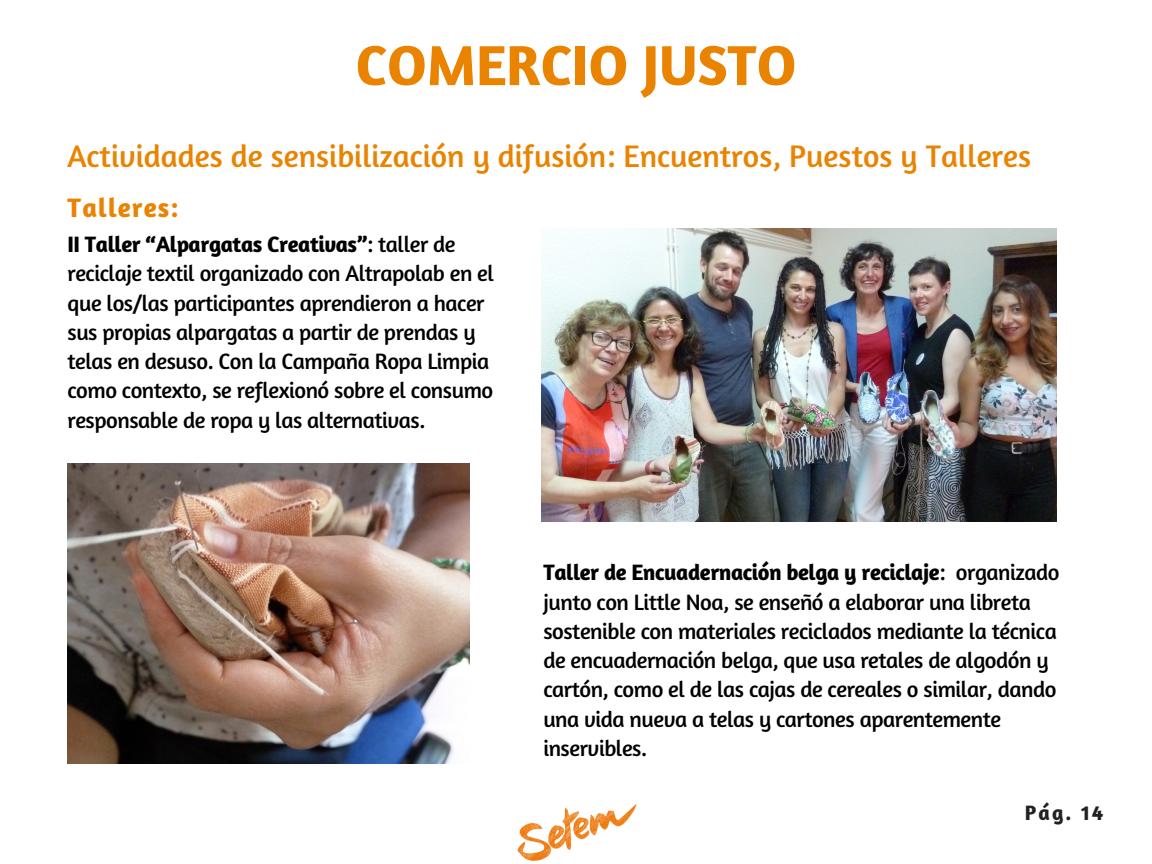
<style>
.page{position:relative;width:1152px;height:864px;background:#fff}
.page>*{position:absolute;margin:0;border:0;box-sizing:border-box;transform-origin:0 0}
.t1{font:700 57.3px "Amaranth";color:#e98300}
.t2{font:31.65px "Amaranth";color:#e98300}
.t3{font:700 27.15px "Amaranth";letter-spacing:.04em;color:#e98300}
.t4{font:22.65px/29.2px "Amaranth";letter-spacing:-.02em;color:#000}
.t5{font:700 21.15px "Amaranth";color:#222}
.s1{font-weight:700}
</style>
<div class="page">
<img style="left:517px;top:804px;width:120px;height:57px">
<img style="left:68px;top:464px;width:401px;height:300px">
<img style="left:541px;top:228px;width:515px;height:294px">
<h1 class="t1" style="left:356px;top:29px;width:442px">COMERCIO JUSTO</h1>
<h2 class="t2" style="left:68px;top:136px;width:965px">Actividades de sensibilización y difusión: Encuentros, Puestos y Talleres</h2>
<p class="t3" style="left:68px;top:191px;width:113px">Talleres:</p>
<p class="t4" style="left:68px;top:229px;width:428px"><span class="s1">II Taller “Alpargatas Creativas”</span>: taller de reciclaje textil organizado con Altrapolab en el que los/las participantes aprendieron a hacer sus propias alpargatas a partir de prendas y telas en desuso. Con la Campaña Ropa Limpia como contexto, se reflexionó sobre el consumo responsable de ropa y las alternativas.</p>
<p class="t4" style="left:543px;top:557px;width:518px"><span class="s1">Taller de Encuadernación belga y reciclaje</span>: organizado junto con Little Noa, se enseñó a elaborar una libreta sostenible con materiales reciclados mediante la técnica de encuadernación belga, que usa retales de algodón y cartón, como el de las cajas de cereales o similar, dando una vida nueva a telas y cartones aparentemente inservibles.</p>
<p class="t5" style="left:1025px;top:799px;width:80px">Pág. 14</p>
</div>
